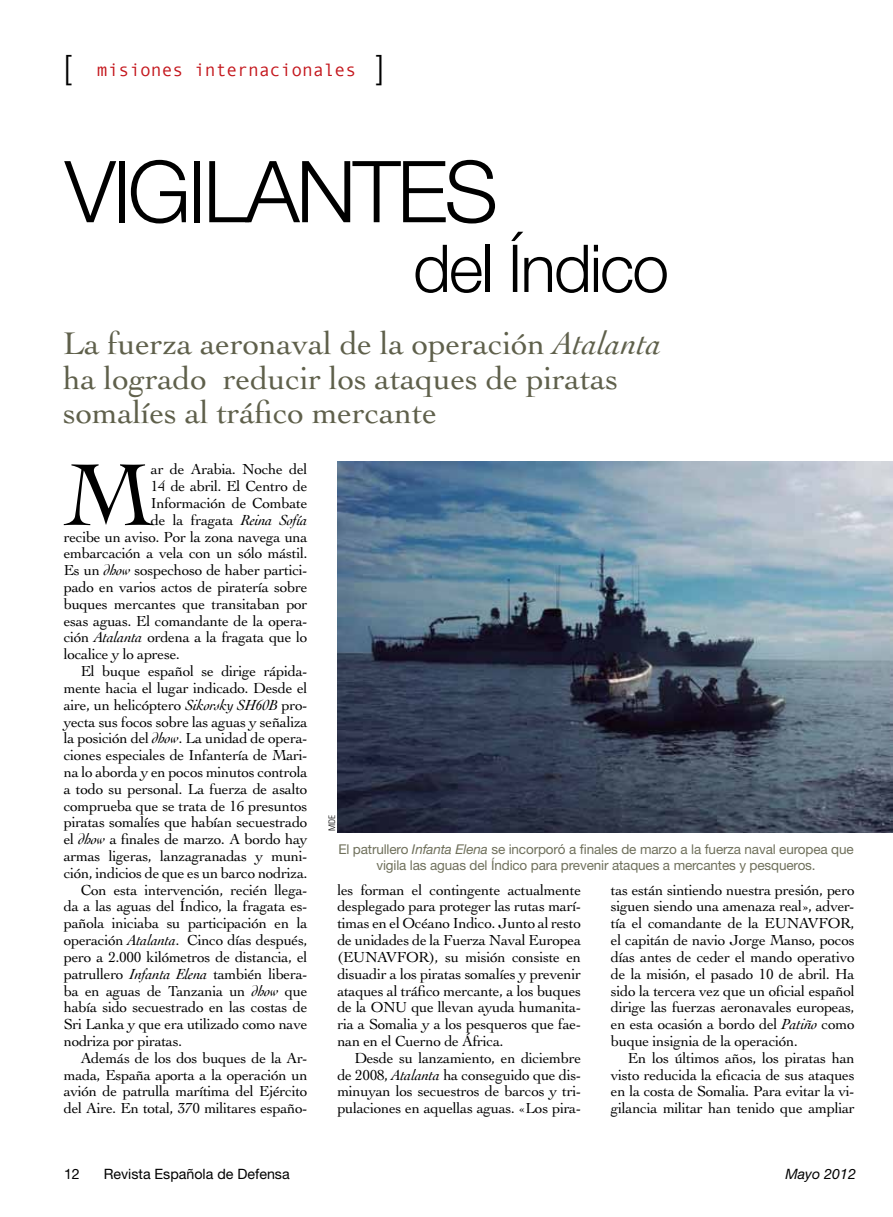
<style>
.page{position:relative;width:893px;height:1217px;background:#fff}
.page>*{position:absolute;margin:0;border:0;box-sizing:border-box;transform-origin:0 0}
.t1{font:92.4px "Cochin";color:#000}
.t2{font:300 85.5px "Helvetica Neue";letter-spacing:-.04em;color:#000}
.t3{font:300 66px "Helvetica Neue";letter-spacing:-.03em;color:#000}
.t4{font:33px/34.5px "Cochin";letter-spacing:-.005em;color:#5f604b}
.t5{font:300 33px "Helvetica Neue";color:#000}
.t6{font:18px "Monotypecom";color:#c4161c}
.t7{font:15.3px/16.8px "Cochin";letter-spacing:-.02em;color:#000;text-align:justify}
.t8{font:14.25px "Helvetica Neue";color:#000}
.t9{font:italic 14.25px "Helvetica Neue";color:#000}
.t10{font:13.5px/15.8px "Helvetica Neue";letter-spacing:-.01em;color:#6f705b;text-align:center}
.t11{font:300 condensed 9px "Univers";color:#000}
.s1{font-family:"Helvetica Neue";font-weight:300;font-size:33px;color:#000}
.s2{font-style:italic}
</style>
<div class="page">
<img style="left:337px;top:461px;width:556px;height:371px">
<h3 class="t5" style="left:64px;top:47px;width:9px">[</h3>
<p class="t6" style="left:97px;top:59px;width:289px">misiones internacionales <span class="s1">]</span></p>
<h2 class="t2" style="left:65px;top:139px;width:435px">VIGILANTES</h2>
<h3 class="t3" style="left:413px;top:228px;width:258px">DEL ÍNDICO</h3>
<h3 class="t4" style="left:63px;top:326px;width:600px">La fuerza aeronaval de la operación <span class="s2">Atalanta </span>ha logrado reducir los ataques de piratas somalíes al tráfico mercante</h3>
<p class="t7" style="left:151px;top:461px;width:158px">ar de Arabia. Noche del</p>
<p class="t7" style="left:151px;top:477px;width:158px">14 de abril. El Centro de</p>
<p class="t7" style="left:151px;top:494px;width:158px">Información de Combate</p>
<p class="t7" style="left:151px;top:511px;width:158px">de la fragata <span class="s2">Reina Sofía</span></p>
<p class="t7" style="left:64px;top:528px;width:245px">recibe un aviso. Por la zona navega una</p>
<p class="t7" style="left:64px;top:545px;width:245px">embarcación a vela con un sólo mástil.</p>
<p class="t7" style="left:64px;top:561px;width:245px">Es un <span class="s2">dhow</span> sospechoso de haber partici-</p>
<p class="t7" style="left:64px;top:578px;width:245px">pado en varios actos de piratería sobre</p>
<p class="t7" style="left:64px;top:595px;width:245px">buques mercantes que transitaban por</p>
<p class="t7" style="left:64px;top:612px;width:245px">esas aguas. El comandante de la opera-</p>
<p class="t7" style="left:64px;top:629px;width:245px">ción <span class="s2">Atalanta</span> ordena a la fragata que lo</p>
<p class="t7" style="left:64px;top:645px;width:118px">localice y lo aprese.</p>
<p class="t7" style="left:81px;top:662px;width:228px">El buque español se dirige rápida-</p>
<p class="t7" style="left:64px;top:679px;width:245px">mente hacia el lugar indicado. Desde el</p>
<p class="t7" style="left:64px;top:696px;width:245px">aire, un helicóptero <span class="s2">Sikorsky SH60B</span> pro-</p>
<p class="t7" style="left:64px;top:713px;width:245px">yecta sus focos sobre las aguas y señaliza</p>
<p class="t7" style="left:64px;top:729px;width:245px">la posición del <span class="s2">dhow</span>. La unidad de opera-</p>
<p class="t7" style="left:64px;top:746px;width:245px">ciones especiales de Infantería de Mari-</p>
<p class="t7" style="left:64px;top:763px;width:245px">na lo aborda y en pocos minutos controla</p>
<p class="t7" style="left:64px;top:780px;width:245px">a todo su personal. La fuerza de asalto</p>
<p class="t7" style="left:64px;top:797px;width:245px">comprueba que se trata de 16 presuntos</p>
<p class="t7" style="left:64px;top:813px;width:245px">piratas somalíes que habían secuestrado</p>
<p class="t7" style="left:64px;top:830px;width:245px">el <span class="s2">dhow</span> a finales de marzo. A bordo hay</p>
<p class="t7" style="left:64px;top:847px;width:245px">armas ligeras, lanzagranadas y muni-</p>
<p class="t7" style="left:64px;top:864px;width:245px">ción, indicios de que es un barco nodriza.</p>
<p class="t7" style="left:81px;top:881px;width:228px">Con esta intervención, recién llega-</p>
<p class="t7" style="left:64px;top:897px;width:245px">da a las aguas del Índico, la fragata es-</p>
<p class="t7" style="left:64px;top:914px;width:245px">pañola iniciaba su participación en la</p>
<p class="t7" style="left:64px;top:931px;width:245px">operación <span class="s2">Atalanta</span>. Cinco días después,</p>
<p class="t7" style="left:64px;top:948px;width:245px">pero a 2.000 kilómetros de distancia, el</p>
<p class="t7" style="left:64px;top:965px;width:245px">patrullero <span class="s2">Infanta Elena</span> también libera-</p>
<p class="t7" style="left:64px;top:981px;width:245px">ba en aguas de Tanzania un <span class="s2">dhow</span> que</p>
<p class="t7" style="left:64px;top:998px;width:245px">había sido secuestrado en las costas de</p>
<p class="t7" style="left:64px;top:1015px;width:245px">Sri Lanka y que era utilizado como nave</p>
<p class="t7" style="left:64px;top:1032px;width:120px">nodriza por piratas.</p>
<p class="t7" style="left:81px;top:1049px;width:228px">Además de los dos buques de la Ar-</p>
<p class="t7" style="left:64px;top:1065px;width:245px">mada, España aporta a la operación un</p>
<p class="t7" style="left:64px;top:1082px;width:245px">avión de patrulla marítima del Ejército</p>
<p class="t7" style="left:64px;top:1099px;width:245px">del Aire. En total, 370 militares españo-</p>
<h1 class="t1" style="left:64px;top:442px;width:90px">M</h1>
<p class="t11" style="left:327px;top:831px;width:17px;rotate:-90deg">MDE</p>
<p class="t10" style="left:338px;top:840px;width:517px">El patrullero <span class="s2">Infanta Elena</span> se incorporó a finales de marzo a la fuerza naval europea que vigila las aguas del Índico para prevenir ataques a mercantes y pesqueros.</p>
<p class="t7" style="left:337px;top:881px;width:245px">les forman el contingente actualmente desplegado para proteger las rutas marí&shy;timas en el Océano Indico. Junto al resto de unidades de la Fuerza Naval Europea (EUN</p>
<p class="t7" style="left:337px;top:948px;width:245px;text-indent:40px">AVFOR), su misión consiste en disuadir a los piratas somalíes y prevenir ataques al tráfico mercante, a los buques de la ONU</p>
<p class="t7" style="left:337px;top:998px;width:245px;text-indent:74px">que llevan ayuda humanita&shy;ria a Somalia y a los pesqueros que fae&shy;nan en el Cuerno de África.</p>
<p class="t7" style="left:337px;top:1049px;width:245px;text-indent:17px">Desde su lanzamiento, en diciembre de 2008, <span class="s2">Atalanta</span> ha conseguido que dis&shy;minuyan los secuestros de barcos y tri&shy;pulaciones en aquellas aguas. «Los pira-</p>
<p class="t7" style="left:611px;top:881px;width:245px">tas están sintiendo nuestra presión, pero siguen siendo una amenaza real», adver&shy;tía el comandante de la EUN</p>
<p class="t7" style="left:611px;top:914px;width:245px;text-indent:188px">AVFOR, el capitán de navio Jorge Manso, pocos días antes de ceder el mando operativo de la misión, el pasado 10 de abril. Ha sido la tercera vez que un oficial español dirige las fuerzas aeronavales europeas, en esta ocasión a bordo del <span class="s2">Patiño</span> como buque insignia de la operación.</p>
<p class="t7" style="left:611px;top:1049px;width:245px;text-indent:17px">En los últimos años, los piratas han visto reducida la eficacia de sus ataques en la costa de Somalia. Para evitar la vi&shy;gilancia militar han tenido que ampliar</p>
<p class="t8" style="left:64px;top:1164px;width:17px">12</p>
<p class="t8" style="left:104px;top:1164px;width:188px">Revista Española de Defensa</p>
<p class="t9" style="left:785px;top:1164px;width:72px">Mayo 2012</p>
</div>
